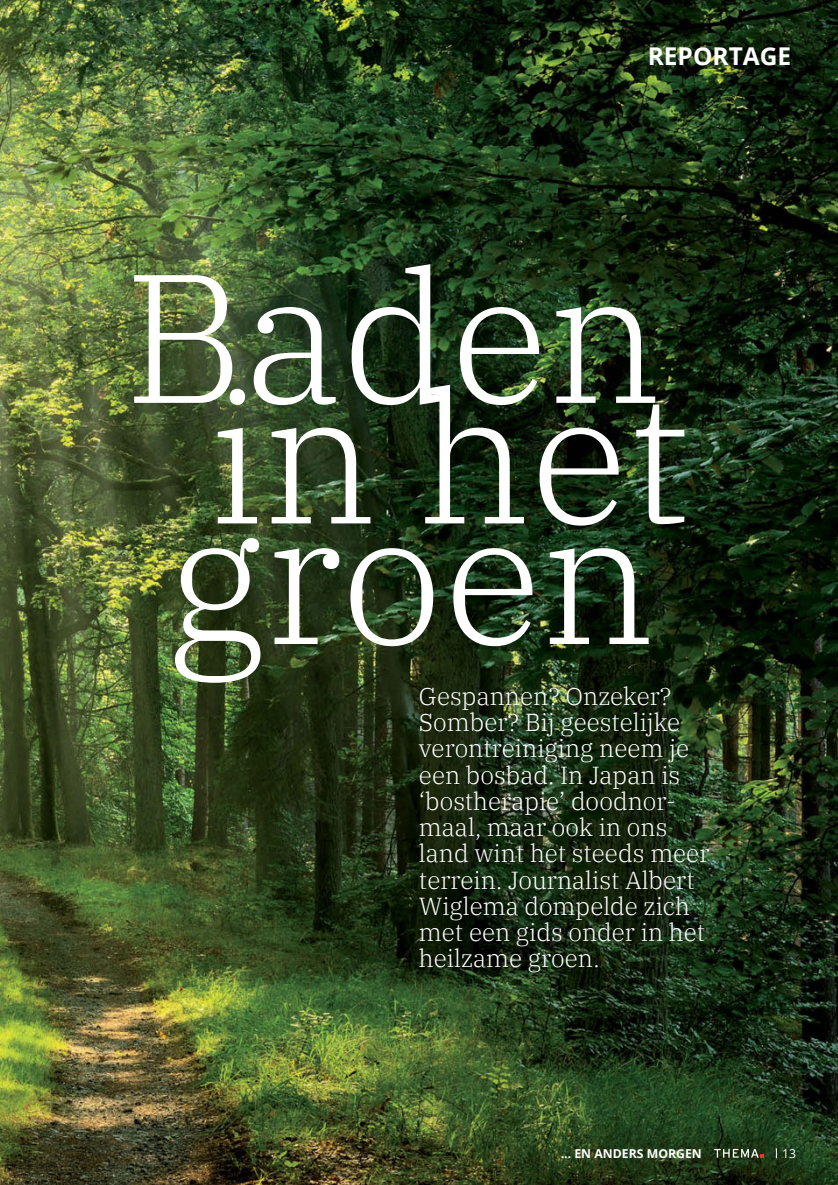
<style>
.page{position:relative;width:838px;height:1185px;background:#fff}
.page>*{position:absolute;margin:0;border:0;box-sizing:border-box;transform-origin:0 0}
.t1{font:300 182.88px "IBM Plex Serif";color:#fff}
.t2{font:300 24.5px/26.2px "IBM Plex Serif";color:#fff}
.t3{font:700 24.5px "Open Sans";color:#fff}
.t4{font:700 12.25px "Open Sans";color:#fff}
.t5{font:12.25px "Open Sans";color:#fff}
</style>
<div class="page">
<img style="left:0;top:0;width:837px;height:1185px">
<svg style="left:714px;top:1149px;width:50px;height:8px"></svg>
<p class="t3" style="left:647px;top:39px;width:145px">REPORTAGE</p>
<h1 class="t1" style="left:124px;top:200px;width:538px">Baden</h1>
<h1 class="t1" style="left:209px;top:320px;width:482px">in het</h1>
<h1 class="t1" style="left:167px;top:441px;width:489px">groen</h1>
<p class="t2" style="left:419px;top:681px;width:292px">Gespannen? Onzeker?<br>Somber? Bij geestelijke verontreiniging neem je een bosbad. In Japan is ‘bostherapie’ doodnor&shy;maal, maar ook in ons land wint het steeds meer terrein. Journalist Albert<br>Wiglema dompelde zich met een gids onder in het heilzame groen.</p>
<p class="t4" style="left:560px;top:1144px;width:143px">... EN ANDERS MORGEN</p>
<p class="t5" style="left:782px;top:1144px;width:16px">13</p>
</div>
